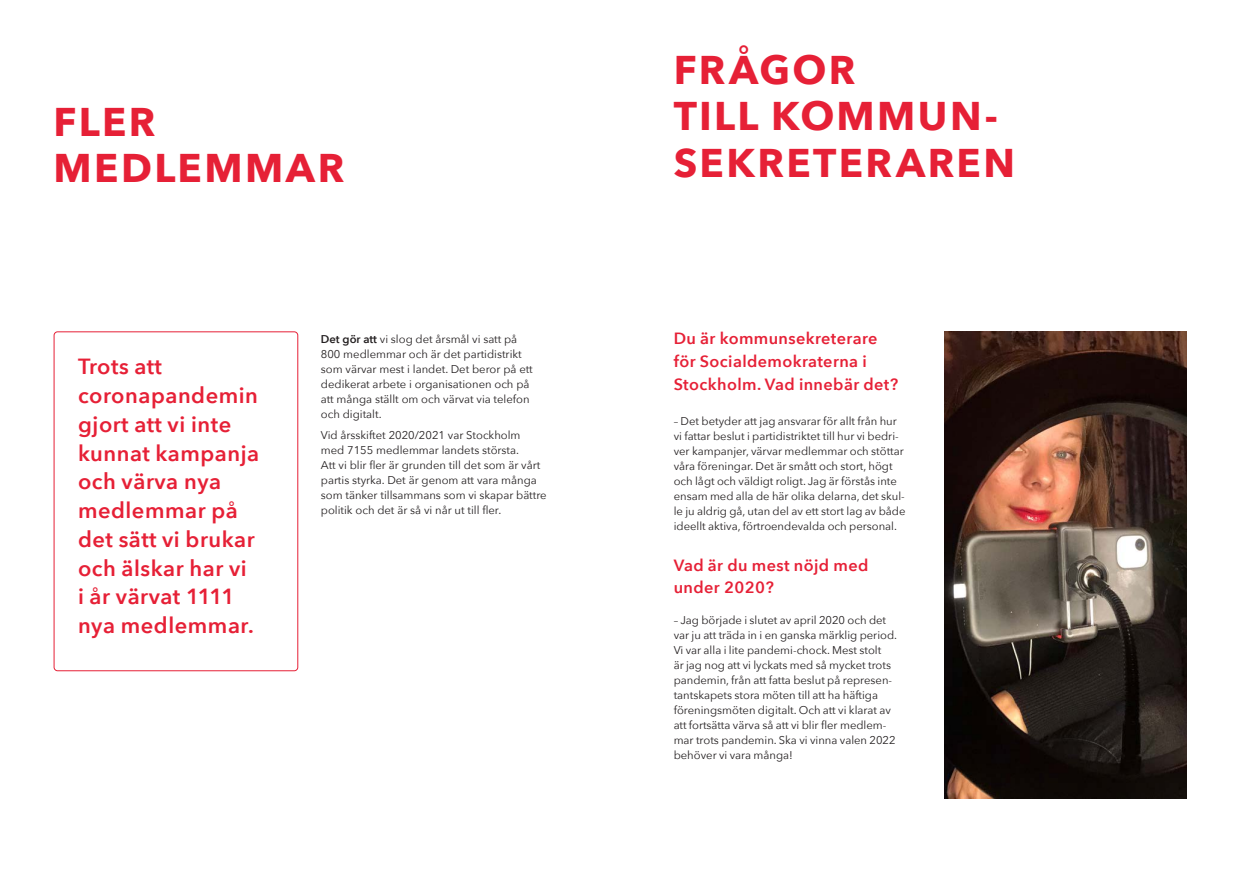
<style>
.page{position:relative;width:1241px;height:886px;background:#fff}
.page>*{position:absolute;margin:0;border:0;box-sizing:border-box;transform-origin:0 0}
.Versal_rubrik{font:700 40px/46.2px "Avenir Next";letter-spacing:.06em;color:#e62036}
.Löpande_u_indrag{font:600 21.88px/28.8px "Avenir Next";letter-spacing:.025em;color:#e62036}
.R3_2021_intervjufråg{font:600 16.25px/22.5px "Avenir Next";letter-spacing:.025em;color:#e62036}
.R3_2021_intervjufråg-2{font:11.25px/15px "Avenir Next";color:#231f20}
.Löpande_u_indrag-2{font:11.25px/15px "Avenir Next";color:#231f20}
.s1{font-weight:600}
</style>
<div class="page">
<img style="left:944px;top:331px;width:242px;height:467px">
<div style="left:54px;top:331px;width:244px;height:340px;border:1px solid #e62036;border-radius:4px"></div>
<p class="Versal_rubrik" style="left:54px;top:98px;width:292px">FLER<br>MEDLEMMAR</p>
<p class="Löpande_u_indrag" style="left:78px;top:352px;width:183px">Trots att coronapandemin gjort att vi inte kunnat kampanja och värva nya medlemmar på det sätt vi brukar och älskar har vi<br>i år värvat 1111 nya medlemmar.</p>
<p class="Löpande_u_indrag-2" style="left:321px;top:331px;width:213px"><span class="s1">Det gör att</span> vi slog det årsmål vi satt på 800 medlemmar och är det partidistrikt som värvar mest i landet. Det beror på ett dedikerat arbete i organisationen och på att många ställt om och värvat via telefon och digitalt.</p>
<p class="Löpande_u_indrag-2" style="left:321px;top:427px;width:227px">Vid årsskiftet 2020/2021 var Stockholm med 7155 medlemmar landets största.<br>Att vi blir fler är grunden till det som är vårt partis styrka. Det är genom att vara många som tänker tillsammans som vi skapar bättre politik och det är så vi når ut till fler.</p>
<p class="Versal_rubrik" style="left:673px;top:46px;width:183px">FRÅGOR</p>
<p class="Versal_rubrik" style="left:673px;top:93px;width:343px">TILL KOMMUN-<br>SEKRETERAREN</p>
<p class="R3_2021_intervjufråg" style="left:673px;top:327px;width:226px">Du är kommunsekreterare för Socialdemokraterna i<br>Stockholm. Vad innebär det?</p>
<p class="R3_2021_intervjufråg-2" style="left:673px;top:413px;width:233px">– Det betyder att jag ansvarar för allt från hur vi fattar beslut i partidistriktet till hur vi bedri&shy;ver kampanjer, värvar medlemmar och stöttar våra föreningar. Det är smått och stort, högt och lågt och väldigt roligt. Jag är förstås inte ensam med alla de här olika delarna, det skul&shy;le ju aldrig gå, utan del av ett stort lag av både ideellt aktiva, förtroendevalda och personal.</p>
<p class="R3_2021_intervjufråg" style="left:673px;top:553px;width:196px">Vad är du mest nöjd med under 2020?</p>
<p class="R3_2021_intervjufråg-2" style="left:673px;top:612px;width:225px">– Jag började i slutet av april 2020 och det var ju att träda in i en ganska märklig period.<br>Vi var alla i lite pandemi-chock. Mest stolt<br>är jag nog att vi lyckats med så mycket trots pandemin, från att fatta beslut på represen&shy;tantskapets stora möten till att ha häftiga föreningsmöten digitalt. Och att vi klarat av att fortsätta värva så att vi blir fler medlem&shy;mar trots pandemin. Ska vi vinna valen 2022 behöver vi vara många!</p>
</div>
